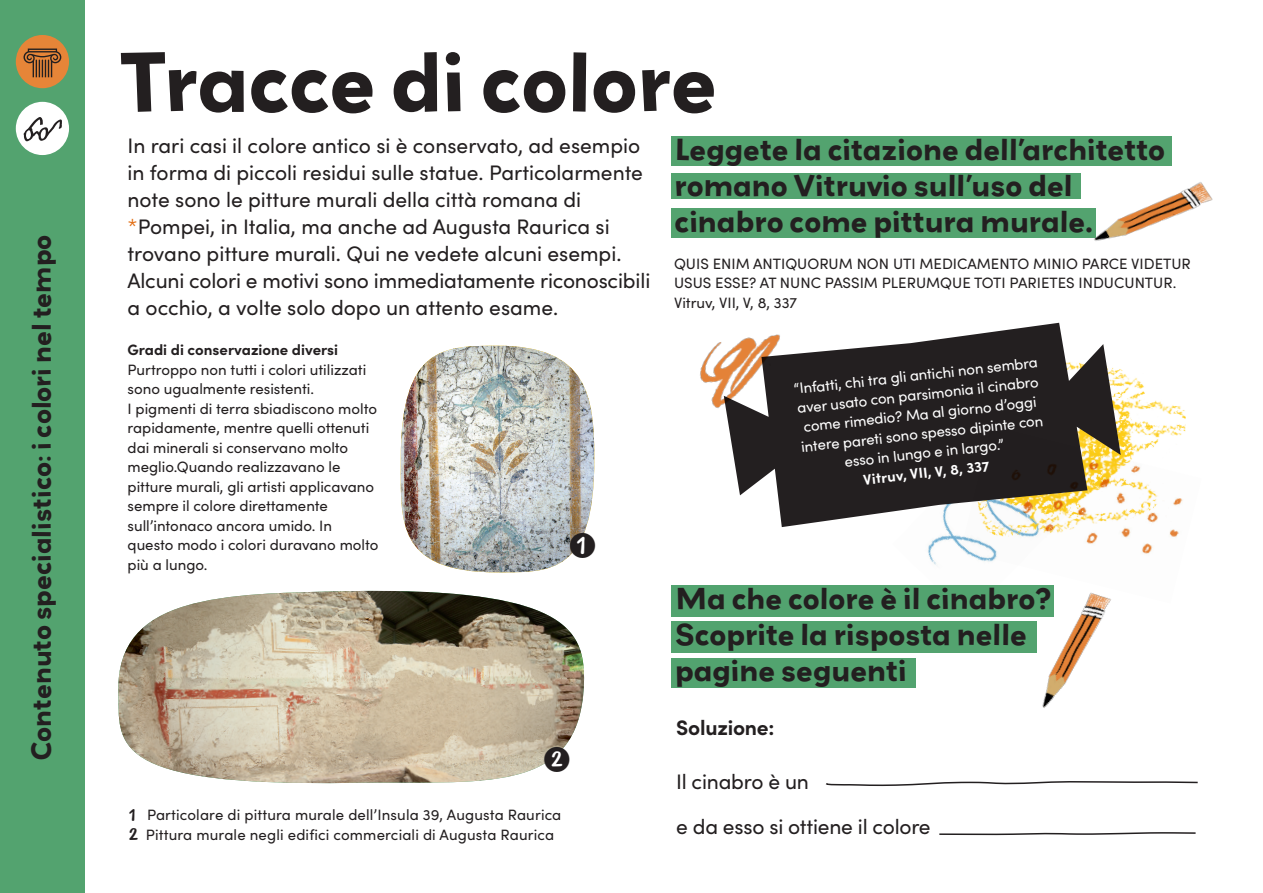
<style>
.page{position:relative;width:1263px;height:893px;background:#fff}
.page>*{position:absolute;margin:0;border:0;box-sizing:border-box;transform-origin:0 0}
._002_Lauftext{font:700 75px "Grenadine MVB";letter-spacing:-.01em;color:#231f20}
.t1{font:31.35px "AR Numbers Round";color:#231f20}
._002_Lauftext-2{font:700 27px/36px "Grenadine MVB";color:#231f20}
._002_Lauftext-3{font:700 24px "Grenadine MVB";color:#231f20}
._002_Lauftext-4{font:21px/27px "Sofia Pro";color:#231f20}
._002_Lauftext-5{font:700 21px "Sofia Pro";letter-spacing:-.01em;color:#231f20}
._002_Lauftext-6{font:15px/19.5px "Sofia Pro";color:#231f20}
._002_Lauftext-7{font:15px/19.5px "Sofia Pro";color:#fff;text-align:center}
._002_Lauftext-8{font:700 15px "Sofia Pro";color:#231f20}
._002_Lauftext-9{font:700 14.55px "Sofia Pro";color:#fff}
.s1{color:#e26f15}
.s2{font-family:"AR Numbers"}
</style>
<div class="page">
<div style="left:0;top:0;width:85px;height:893px;background:#53a36f"></div>
<div style="left:16px;top:102px;width:53px;height:53px;background:#fff;border-radius:50%"></div>
<svg style="left:24px;top:117px;width:38px;height:24px"></svg>
<div style="left:16px;top:35px;width:53px;height:53px;background:#e68538;border-radius:50%"></div>
<svg style="left:24px;top:49px;width:37px;height:28px"></svg>
<img style="left:892px;top:536px;width:98px;height:81px">
<img style="left:943px;top:369px;width:243px;height:181px">
<img style="left:401px;top:346px;width:193px;height:227px">
<div style="left:671px;top:136px;width:500px;height:30px;background:#53a36f"></div>
<div style="left:671px;top:208px;width:425px;height:30px;background:#53a36f"></div>
<div style="left:671px;top:173px;width:410px;height:26px;background:#53a36f"></div>
<svg style="left:729px;top:323px;width:392px;height:204px;fill:#231f20"></svg>
<img style="left:1094px;top:161px;width:119px;height:80px">
<img style="left:990px;top:603px;width:119px;height:105px">
<svg style="left:939px;top:832px;width:257px;height:4px"></svg>
<svg style="left:825px;top:781px;width:373px;height:6px"></svg>
<div style="left:573px;top:536px;width:19px;height:19px;background:#fff;border-radius:50%"></div>
<img style="left:118px;top:591px;width:467px;height:193px">
<img style="left:960px;top:426px;width:226px;height:177px">
<div style="left:671px;top:585px;width:382px;height:31px;background:#52a36f"></div>
<div style="left:671px;top:621px;width:366px;height:32px;background:#53a36f"></div>
<div style="left:671px;top:658px;width:245px;height:29px;background:#52a36f"></div>
<img style="left:700px;top:323px;width:101px;height:106px">
<div style="left:547px;top:750px;width:20px;height:20px;background:#fff;border-radius:50%"></div>
<p class="_002_Lauftext-3" style="left:24px;top:761px;width:528px;rotate:-90deg">Contenuto specialistico: i colori nel tempo</p>
<p class="_002_Lauftext" style="left:118px;top:27px;width:600px">Tracce di colore</p>
<p class="_002_Lauftext-4" style="left:128px;top:131px;width:524px">In rari casi il colore antico si è conservato, ad esempio in forma di piccoli residui sulle statue. Particolarmente note sono le pitture murali della città romana di <span class="s1">*</span>Pompei, in Italia, ma anche ad Augusta Raurica si trovano pitture murali. Qui ne vedete alcuni esempi.<br>Alcuni colori e motivi sono immediatamente riconoscibili a occhio, a volte solo dopo un attento esame.</p>
<p class="_002_Lauftext-8" style="left:128px;top:338px;width:212px">Gradi di conservazione diversi</p>
<p class="_002_Lauftext-6" style="left:128px;top:359px;width:240px">Purtroppo non tutti i colori utilizzati sono ugualmente resistenti.</p>
<p class="_002_Lauftext-6" style="left:128px;top:398px;width:251px">I pigmenti di terra sbiadiscono molto rapidamente, mentre quelli ottenuti dai minerali si conservano molto meglio.Quando realizzavano le</p>
<p class="_002_Lauftext-6" style="left:128px;top:476px;width:248px">pitture murali, gli artisti applicavano sempre il colore direttamente</p>
<p class="_002_Lauftext-6" style="left:128px;top:515px;width:206px">sull’intonaco ancora umido. In</p>
<p class="_002_Lauftext-6" style="left:128px;top:534px;width:252px">questo modo i colori duravano molto più a lungo.</p>
<p class="t1" style="left:569px;top:529px;width:29px">1</p>
<p class="t1" style="left:543px;top:743px;width:29px">2</p>
<p class="_002_Lauftext-6" style="left:129px;top:804px;width:434px"><span class="s2">1</span> Particolare di pittura murale dell’Insula 39, Augusta Raurica</p>
<p class="_002_Lauftext-6" style="left:129px;top:824px;width:426px"><span class="s2">2</span> Pittura murale negli edifici commerciali di Augusta Raurica</p>
<p class="_002_Lauftext-2" style="left:674px;top:131px;width:492px">Leggete la citazione dell’architetto romano Vitruvio sull’uso del</p>
<p class="_002_Lauftext-2" style="left:674px;top:203px;width:420px">cinabro come pittura murale.</p>
<p class="_002_Lauftext-6" style="left:674px;top:253px;width:518px">QUIS ENIM ANTIQUORUM NON UTI MEDICAMENTO MINIO PARCE VIDETUR<br>USUS ESSE? AT NUNC PASSIM PLERUMQUE TOTI PARIETES INDUCUNTUR.</p>
<p class="_002_Lauftext-6" style="left:674px;top:292px;width:125px">Vitruv, VII, V, 8, 337</p>
<p class="_002_Lauftext-7" style="left:793px;top:378px;width:247px;rotate:-6deg">“Infatti, chi tra gli antichi non sembra aver usato con parsimonia il cinabro come rimedio? Ma al giorno d’oggi intere pareti sono spesso dipinte con esso in lungo e in largo.”</p>
<p class="_002_Lauftext-9" style="left:862px;top:468px;width:128px;rotate:-6deg">Vitruv, VII, V, 8, 337</p>
<p class="_002_Lauftext-2" style="left:675px;top:580px;width:378px">Ma che colore è il cinabro?</p>
<p class="_002_Lauftext-2" style="left:675px;top:616px;width:353px">Scoprite la risposta nelle</p>
<p class="_002_Lauftext-2" style="left:675px;top:652px;width:233px">pagine seguenti</p>
<p class="_002_Lauftext-5" style="left:676px;top:712px;width:100px">Soluzione:</p>
<p class="_002_Lauftext-4" style="left:676px;top:767px;width:134px">Il cinabro è un</p>
<p class="_002_Lauftext-4" style="left:676px;top:812px;width:256px">e da esso si ottiene il colore</p>
</div>
